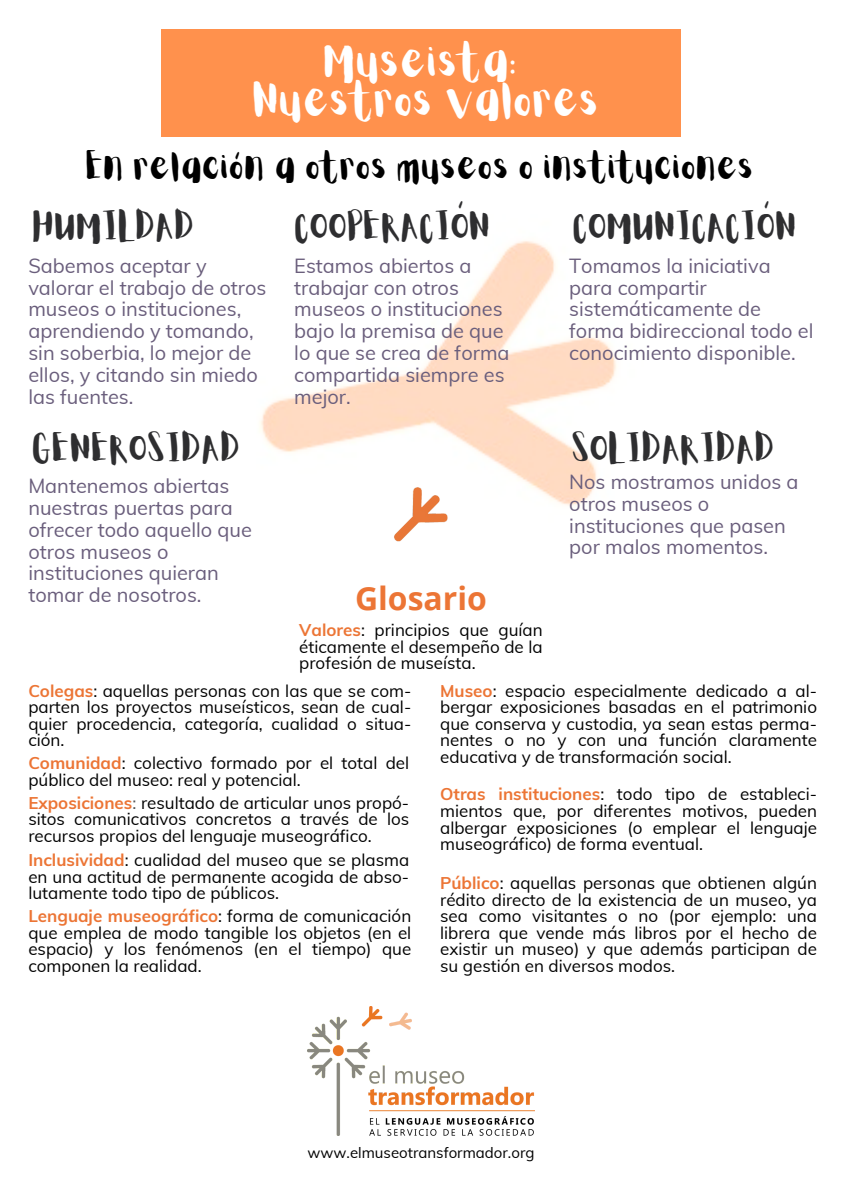
<style>
.page{position:relative;width:842px;height:1191px;background:#fff}
.page>*{position:absolute;margin:0;border:0;box-sizing:border-box;transform-origin:0 0}
.t1{font:40px/38.2px "Aloja Extended";color:#fff;text-align:center}
.t2{font:32px "Aloja Extended";color:#2e2e30}
.t3{font:32px "Aloja Extended";color:#000}
.t4{font:700 31.9px "Open Sans";color:#ec7535}
.t5{font:20px/21.8px "Muli";color:#6a5e7c}
.t6{font:17px/16.5px "Muli";color:#000;text-align:justify}
.t7{font:15px "Muli";color:#000}
.s1{font-weight:700;color:#ec7535}
.s2{color:#545454}
</style>
<div class="page">
<div style="left:162px;top:29px;width:518px;height:108px;background:#ff914d"></div>
<img style="left:260px;top:241px;width:357px;height:265px">
<img style="left:307px;top:1006px;width:228px;height:129px">
<img style="left:382px;top:478px;width:77px;height:64px">
<h1 class="t1" style="left:254px;top:46px;width:349px">Museista:<br>Nuestros valores</h1>
<h2 class="t3" style="left:87px;top:153px;width:670px">En relación a otros museos o instituciones</h2>
<p class="t2" style="left:34px;top:212px;width:164px">HUMILDAD</p>
<h2 class="t5" style="left:28px;top:254px;width:240px">Sabemos aceptar y valorar el trabajo de otros museos o instituciones, aprendiendo y tomando, sin soberbia, lo mejor de ellos, y citando sin miedo las fuentes.</h2>
<p class="t2" style="left:295px;top:212px;width:198px">COOPERACIÓN</p>
<p class="t5" style="left:294px;top:254px;width:217px">Estamos abiertos a trabajar con otros museos o instituciones bajo la premisa de que lo que se crea de forma compartida siempre es mejor.</p>
<h3 class="t2" style="left:574px;top:212px;width:225px">COMUNICACIÓN</h3>
<h6 class="t5" style="left:569px;top:254px;width:246px">Tomamos la iniciativa para compartir sistemáticamente de forma bidireccional todo el conocimiento disponible.</h6>
<p class="t2" style="left:33px;top:434px;width:210px">GENEROSIDAD</p>
<h2 class="t5" style="left:28px;top:475px;width:225px">Mantenemos abiertas nuestras puertas para ofrecer todo aquello que otros museos o instituciones quieran tomar de nosotros.</h2>
<p class="t2" style="left:573px;top:434px;width:205px">SOLIDARIDAD</p>
<h2 class="t5" style="left:569px;top:470px;width:231px">Nos mostramos unidos a otros museos o instituciones que pasen por malos momentos.</h2>
<h6 class="t4" style="left:355px;top:576px;width:133px">Glosario</h6>
<h6 class="t6" style="left:299px;top:621px;width:245px"><span class="s1">Valores</span>: principios que guían éticamente el desempeño de la profesión de museísta.</h6>
<h6 class="t6" style="left:28px;top:682px;width:384px"><span class="s1">Colegas</span>: aquellas personas con las que se com&shy;parten los proyectos museísticos, sean de cual&shy;quier procedencia, categoría, cualidad o situa&shy;ción.</h6>
<h6 class="t6" style="left:440px;top:682px;width:378px"><span class="s1">Museo</span>: espacio especialmente dedicado a al&shy;bergar exposiciones basadas en el patrimonio que conserva y custodia, ya sean estas perma&shy;nentes o no y con una función claramente educativa y de transformación social.</h6>
<h6 class="t6" style="left:28px;top:754px;width:382px"><span class="s1">Comunidad</span>: colectivo formado por el total del público del museo: real y potencial.</h6>
<h6 class="t6" style="left:28px;top:794px;width:382px"><span class="s1">Exposiciones</span><span class="s2">:</span> resultado de articular unos propó&shy;sitos comunicativos concretos a través de los recursos propios del lenguaje museográfico.</h6>
<p class="t6" style="left:440px;top:785px;width:378px"><span class="s1">Otras instituciones</span>: todo tipo de estableci&shy;mientos que, por diferentes motivos, pueden albergar exposiciones (o emplear el lenguaje museográfico) de forma eventual.</p>
<p class="t6" style="left:28px;top:851px;width:382px"><span class="s1">Inclusividad</span>: cualidad del museo que se plasma en una actitud de permanente acogida de abso&shy;lutamente todo tipo de públicos.</p>
<h6 class="t6" style="left:440px;top:874px;width:378px"><span class="s1">Público</span>: aquellas personas que obtienen algún rédito directo de la existencia de un museo, ya sea como visitantes o no (por ejemplo: una librera que vende más libros por el hecho de existir un museo) y que además participan de su gestión en diversos modos.</h6>
<h6 class="t6" style="left:28px;top:907px;width:384px"><span class="s1">Lenguaje museográfico</span>: forma de comunicación que emplea de modo tangible los objetos (en el espacio) y los fenómenos (en el tiempo) que componen la realidad.</h6>
<p class="t7" style="left:307px;top:1142px;width:229px">www.elmuseotransformador.org</p>
</div>
